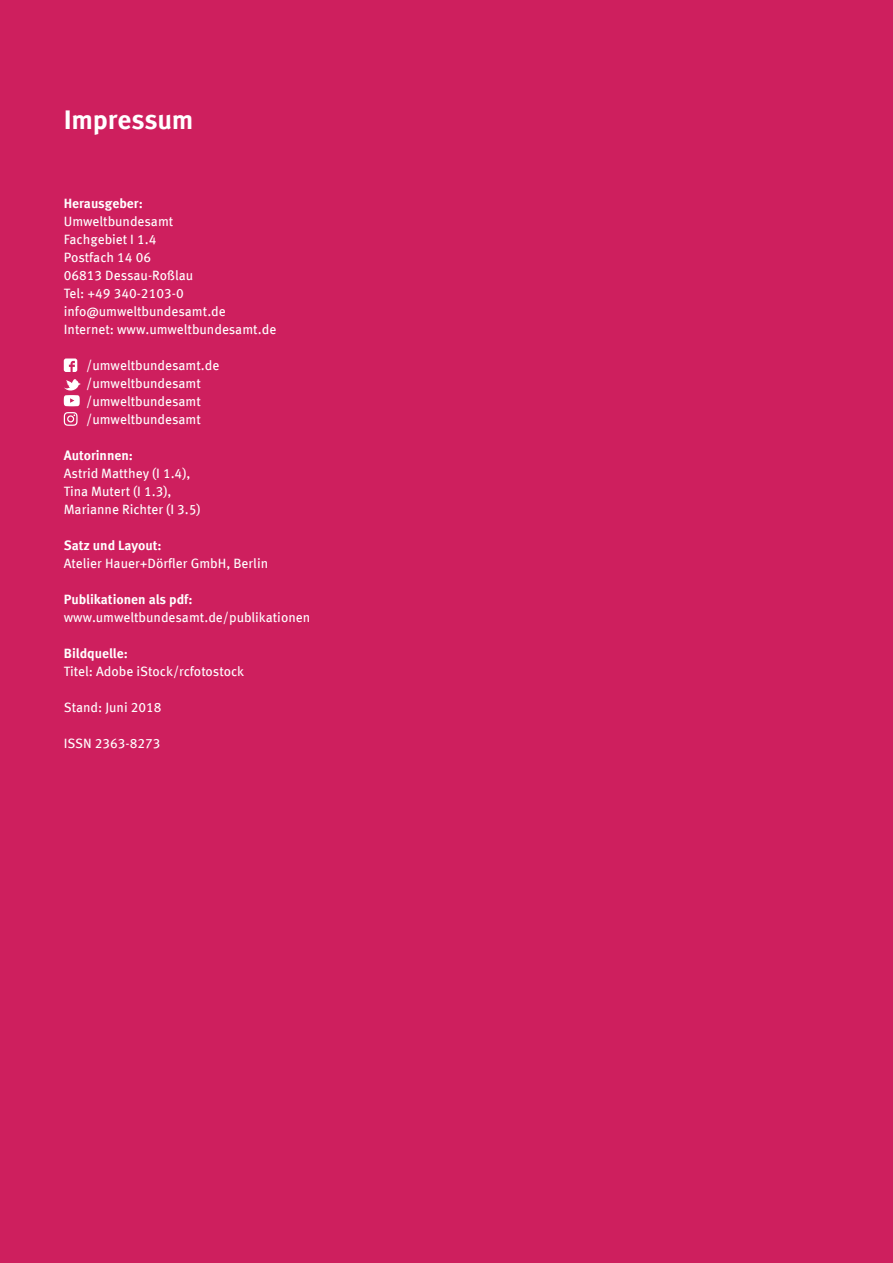
<style>
.page{position:relative;width:893px;height:1263px;background:#ce1f5e}
.page>*{position:absolute;margin:0;border:0;box-sizing:border-box;transform-origin:0 0}
.t1{font:700 27px "Meta Offc";letter-spacing:-.01em;color:#fff}
.t2{font:13.5px/18px "Meta Offc";color:#fff}
.t3{font:700 13.5px "Meta Offc";color:#fff}
</style>
<div class="page">
<svg style="left:64px;top:358px;width:13px;height:14px"></svg>
<svg style="left:64px;top:379px;width:17px;height:27px"></svg>
<svg style="left:64px;top:412px;width:14px;height:14px"></svg>
<h1 class="t1" style="left:64px;top:104px;width:131px">Impressum</h1>
<p class="t3" style="left:64px;top:195px;width:81px">Herausgeber:</p>
<p class="t2" style="left:64px;top:212px;width:214px">Umweltbundesamt<br>Fachgebiet I 1.4<br>Postfach 14 06<br>06813 Dessau-Roßlau<br>Tel: +49 340-2103-0 info@umweltbundesamt.de<br>Internet: www.umweltbundesamt.de</p>
<p class="t2" style="left:86px;top:356px;width:135px">/umweltbundesamt.de /umweltbundesamt /umweltbundesamt /umweltbundesamt</p>
<p class="t3" style="left:64px;top:447px;width:71px">Autorinnen:</p>
<p class="t2" style="left:64px;top:464px;width:138px">Astrid Matthey (I 1.4),<br>Tina Mutert (I 1.3),<br>Marianne Richter (I 3.5)</p>
<p class="t3" style="left:64px;top:537px;width:99px">Satz und Layout:</p>
<p class="t2" style="left:64px;top:554px;width:206px">Atelier Hauer+Dörfler GmbH, Berlin</p>
<p class="t3" style="left:64px;top:591px;width:130px">Publikationen als pdf:</p>
<p class="t2" style="left:64px;top:608px;width:248px">www.umweltbundesamt.de/publikationen</p>
<p class="t3" style="left:64px;top:645px;width:66px">Bildquelle:</p>
<p class="t2" style="left:64px;top:662px;width:182px">Titel: Adobe iStock/rcfotostock</p>
<p class="t2" style="left:64px;top:698px;width:99px">Stand: Juni 2018</p>
<p class="t2" style="left:64px;top:734px;width:98px">ISSN 2363-8273</p>
</div>
